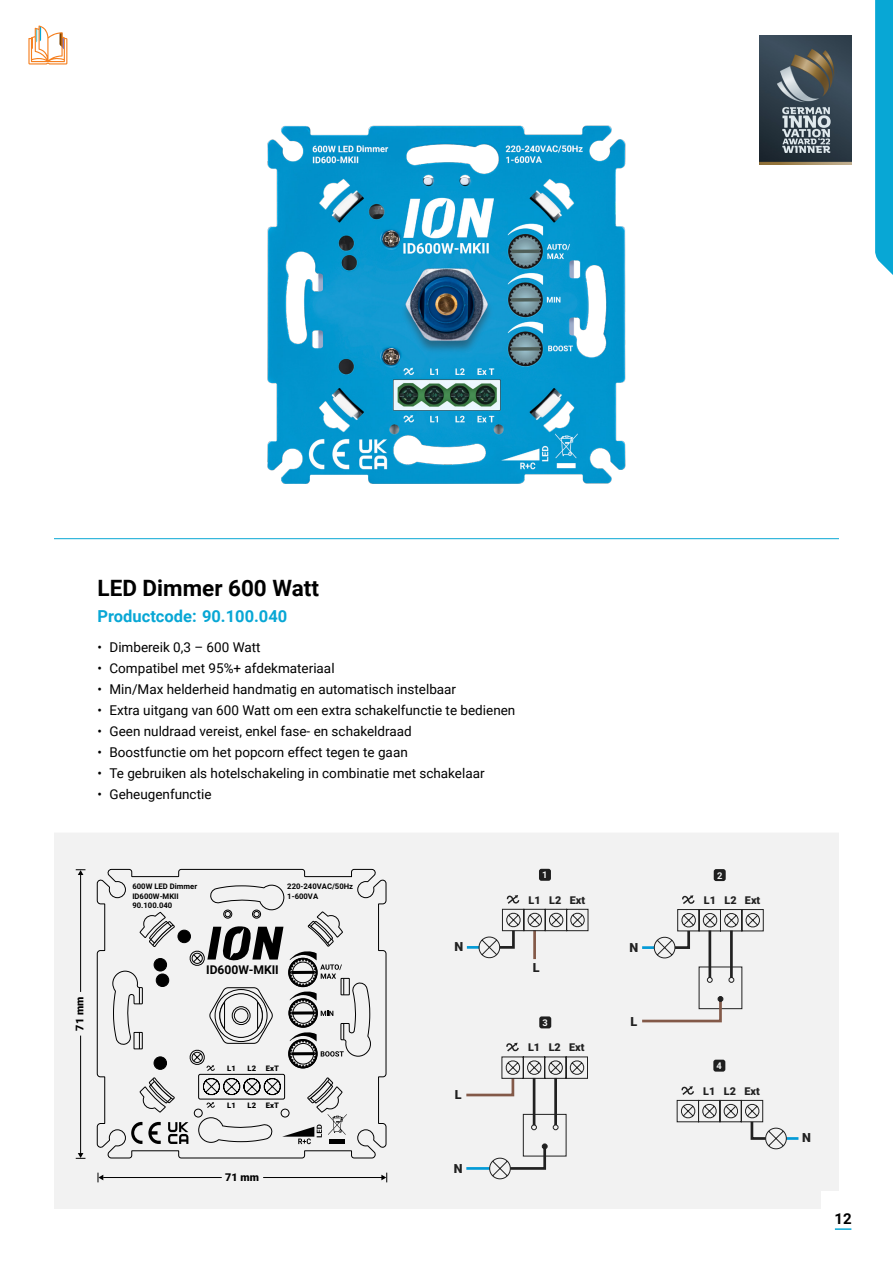
<style>
.page{position:relative;width:893px;height:1263px;background:#fff}
.page>*{position:absolute;margin:0;border:0;box-sizing:border-box;transform-origin:0 0}
.t1{font:700 22.5px "Roboto";color:#000}
.t2{font:700 16.5px "Roboto";color:#08a7d5}
.t3{font:700 15px "Roboto";color:#000}
.t4{font:13.5px "Roboto";color:#000}
.t5{font:900 12.6px "Roboto";color:#212121}
.t6{font:700 12.15px "Roboto";color:#000}
.t7{font:900 10.8px "Roboto";color:#212121}
.t8{font:900 10.8px "Roboto";color:#000}
.t9{font:700 9.3px "Roboto";color:#f2f3f3}
.t10{font:700 7.65px "Roboto";color:#000}
.t11{font:900 7.65px "Roboto";color:#000}
</style>
<div class="page">
<div style="left:54px;top:833px;width:785px;height:376px;background:#f2f2f2"></div>
<svg style="left:835px;top:1228px;width:16px;height:2px"></svg>
<hr style="left:54px;top:538px;width:785px;height:1px;background:#08a7d5">
<img style="left:759px;top:36px;width:93px;height:128px">
<hr style="left:80px;top:1035px;width:1px;height:121px;background:#000">
<svg style="left:76px;top:869px;width:9px;height:6px"></svg>
<svg style="left:76px;top:1153px;width:9px;height:6px"></svg>
<hr style="left:80px;top:874px;width:1px;height:118px;background:#000">
<hr style="left:263px;top:1177px;width:121px;height:1px;background:#000">
<hr style="left:103px;top:1177px;width:119px;height:1px;background:#000">
<svg style="left:98px;top:1173px;width:5px;height:9px"></svg>
<svg style="left:381px;top:1173px;width:6px;height:9px"></svg>
<svg style="left:97px;top:855px;width:290px;height:304px"></svg>
<svg style="left:282px;top:1124px;width:40px;height:20px"></svg>
<hr style="left:329px;top:1139px;width:16px;height:4px;background:#000">
<svg style="left:328px;top:1114px;width:19px;height:21px"></svg>
<svg style="left:168px;top:1122px;width:20px;height:22px"></svg>
<svg style="left:131px;top:1122px;width:11px;height:22px"></svg>
<svg style="left:148px;top:1122px;width:13px;height:22px"></svg>
<svg style="left:139px;top:911px;width:205px;height:197px"></svg>
<div style="left:293px;top:1043px;width:21px;height:21px;border:1px solid #000;border-radius:50%"></div>
<svg style="left:467px;top:895px;width:122px;height:65px"></svg>
<div style="left:539px;top:869px;width:12px;height:12px;background:#1f1f1f;border-radius:2px"></div>
<hr style="left:708px;top:930px;width:3px;height:48px;background:#212121">
<hr style="left:730px;top:930px;width:3px;height:48px;background:#212121">
<svg style="left:642px;top:895px;width:122px;height:65px"></svg>
<svg style="left:706px;top:976px;width:29px;height:7px"></svg>
<svg style="left:639px;top:996px;width:84px;height:28px"></svg>
<div style="left:714px;top:869px;width:12px;height:12px;background:#1f1f1f;border-radius:2px"></div>
<svg style="left:676px;top:1086px;width:122px;height:65px"></svg>
<div style="left:713px;top:1060px;width:12px;height:11px;background:#1f1f1f;border-radius:2px"></div>
<hr style="left:466px;top:1167px;width:24px;height:3px;background:#049bd7">
<div style="left:523px;top:1114px;width:44px;height:42px;border:1px solid #212121"></div>
<hr style="left:533px;top:1078px;width:2px;height:47px;background:#212121">
<hr style="left:554px;top:1078px;width:3px;height:47px;background:#212121">
<svg style="left:464px;top:1043px;width:124px;height:55px"></svg>
<svg style="left:531px;top:1124px;width:28px;height:7px"></svg>
<svg style="left:487px;top:1143px;width:61px;height:38px"></svg>
<div style="left:539px;top:1016px;width:12px;height:12px;background:#1f1f1f;border-radius:2px"></div>
<svg style="left:875px;top:0;width:18px;height:275px;background:#11aad6"></svg>
<img style="left:267px;top:125px;width:359px;height:359px">
<svg style="left:28px;top:26px;width:39px;height:39px"></svg>
<h1 class="t1" style="left:98px;top:573px;width:223px">LED Dimmer 600 Watt</h1>
<p class="t2" style="left:98px;top:604px;width:191px">Productcode: 90.100.040</p>
<p class="t4" style="left:98px;top:637px;width:165px">• Dimbereik 0,3 – 600 Watt</p>
<p class="t4" style="left:98px;top:658px;width:239px">• Compatibel met 95%+ afdekmateriaal</p>
<p class="t4" style="left:98px;top:679px;width:360px">• Min/Max helderheid handmatig en automatisch instelbaar</p>
<p class="t4" style="left:98px;top:700px;width:419px">• Extra uitgang van 600 Watt om een extra schakelfunctie te bedienen</p>
<p class="t4" style="left:98px;top:721px;width:316px">• Geen nuldraad vereist, enkel fase- en schakeldraad</p>
<p class="t4" style="left:98px;top:742px;width:312px">• Boostfunctie om het popcorn effect tegen te gaan</p>
<p class="t4" style="left:98px;top:763px;width:389px">• Te gebruiken als hotelschakeling in combinatie met schakelaar</p>
<p class="t4" style="left:98px;top:784px;width:116px">• Geheugenfunctie</p>
<p class="t8" style="left:72px;top:1030px;width:35px;rotate:-90deg">71 mm</p>
<p class="t10" style="left:132px;top:881px;width:66px">600W LED Dimmer</p>
<p class="t10" style="left:287px;top:881px;width:67px">220-240VAC/50Hz</p>
<p class="t10" style="left:132px;top:890px;width:48px">ID600W-MKII</p>
<p class="t10" style="left:287px;top:890px;width:32px">1-600VA</p>
<p class="t10" style="left:132px;top:900px;width:41px">90.100.040</p>
<p class="t6" style="left:206px;top:961px;width:74px">ID600W-MKII</p>
<p class="t11" style="left:227px;top:1062px;width:10px">L1</p>
<p class="t11" style="left:248px;top:1062px;width:10px">L2</p>
<p class="t11" style="left:266px;top:1062px;width:15px">ExT</p>
<p class="t11" style="left:227px;top:1099px;width:10px">L1</p>
<p class="t11" style="left:248px;top:1099px;width:10px">L2</p>
<p class="t11" style="left:266px;top:1099px;width:15px">ExT</p>
<p class="t8" style="left:225px;top:1169px;width:35px">71 mm</p>
<p class="t5" style="left:454px;top:938px;width:10px">N</p>
<p class="t5" style="left:455px;top:1085px;width:8px">L</p>
<p class="t5" style="left:454px;top:1160px;width:10px">N</p>
<p class="t9" style="left:542px;top:868px;width:7px">1</p>
<p class="t7" style="left:529px;top:892px;width:58px">L1 L2 Ext</p>
<p class="t5" style="left:533px;top:959px;width:8px">L</p>
<p class="t9" style="left:543px;top:1016px;width:7px">3</p>
<p class="t7" style="left:528px;top:1040px;width:58px">L1 L2 Ext</p>
<p class="t5" style="left:630px;top:938px;width:10px">N</p>
<p class="t5" style="left:631px;top:1012px;width:8px">L</p>
<p class="t9" style="left:717px;top:869px;width:7px">2</p>
<p class="t7" style="left:704px;top:892px;width:58px">L1 L2 Ext</p>
<p class="t9" style="left:716px;top:1059px;width:7px">4</p>
<p class="t7" style="left:703px;top:1083px;width:58px">L1 L2 Ext</p>
<p class="t5" style="left:802px;top:1129px;width:10px">N</p>
<p class="t3" style="left:834px;top:1208px;width:19px">12</p>
</div>
